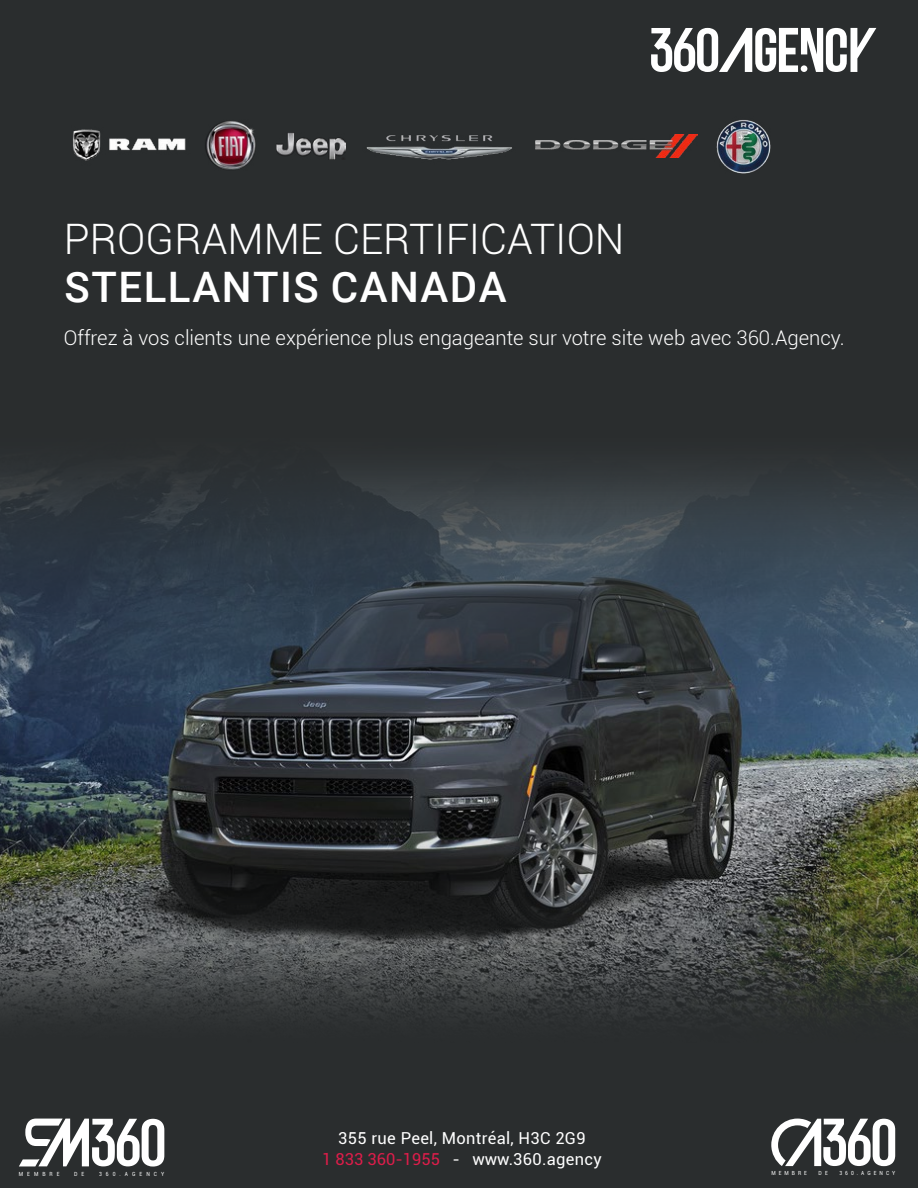
<style>
.page{position:relative;width:918px;height:1188px;background:#fff}
.page>*{position:absolute;margin:0;border:0;box-sizing:border-box;transform-origin:0 0}
.t1{font:300 42px "Roboto";color:#fff}
.t2{font:500 42px "Roboto";letter-spacing:.035em;color:#fff}
.t3{font:300 20.25px "Roboto";color:#fff}
.t4{font:16.5px/20.9px "Roboto";letter-spacing:.02em;color:#fff;text-align:center}
.t5{font:5.7px "Roboto";letter-spacing:.705em;color:#fff;scale:.88 1}
.t6{font:5.7px "Roboto";letter-spacing:.8em;color:#fff;scale:.88 1}
.t7{font:5.7px "Roboto";letter-spacing:.605em;color:#fff;scale:.88 1}
.s1{color:#dd1d4a}
</style>
<div class="page">
<div style="left:0;top:0;width:918px;height:1135px;background:#2a2d2e"></div>
<div style="left:0;top:1104px;width:918px;height:84px;background:#2a2d2e"></div>
<svg style="left:771px;top:1119px;width:124px;height:47px"></svg>
<svg style="left:19px;top:1119px;width:145px;height:48px"></svg>
<img style="left:0;top:467px;width:918px;height:549px">
<img style="left:73px;top:129px;width:113px;height:32px">
<img style="left:536px;top:135px;width:161px;height:23px">
<img style="left:205px;top:121px;width:51px;height:49px">
<img style="left:277px;top:133px;width:68px;height:27px">
<img style="left:716px;top:120px;width:55px;height:54px">
<img style="left:366px;top:135px;width:146px;height:25px">
<svg style="left:651px;top:28px;width:225px;height:44px"></svg>
<h1 class="t1" style="left:64px;top:210px;width:562px">PROGRAMME CERTIFICATION</h1>
<h1 class="t2" style="left:65px;top:258px;width:444px">STELLANTIS CANADA</h1>
<p class="t3" style="left:64px;top:324px;width:782px">Offrez à vos clients une expérience plus engageante sur votre site web avec 360.Agency.</p>
<p class="t4" style="left:322px;top:1127px;width:281px">355 rue Peel, Montréal, H3C 2G9<br><span class="s1">1 833 360-1955</span> - www.360.agency</p>
<p class="t5" style="left:19px;top:1170px;width:48px">MEMBRE</p>
<p class="t5" style="left:74px;top:1170px;width:13px">D E</p>
<p class="t6" style="left:99px;top:1170px;width:76px">360.AGENCY</p>
<p class="t5" style="left:771px;top:1169px;width:42px">MEMBRE</p>
<p class="t5" style="left:819px;top:1169px;width:12px">D E</p>
<p class="t7" style="left:839px;top:1169px;width:65px">360.AGENCY</p>
</div>
